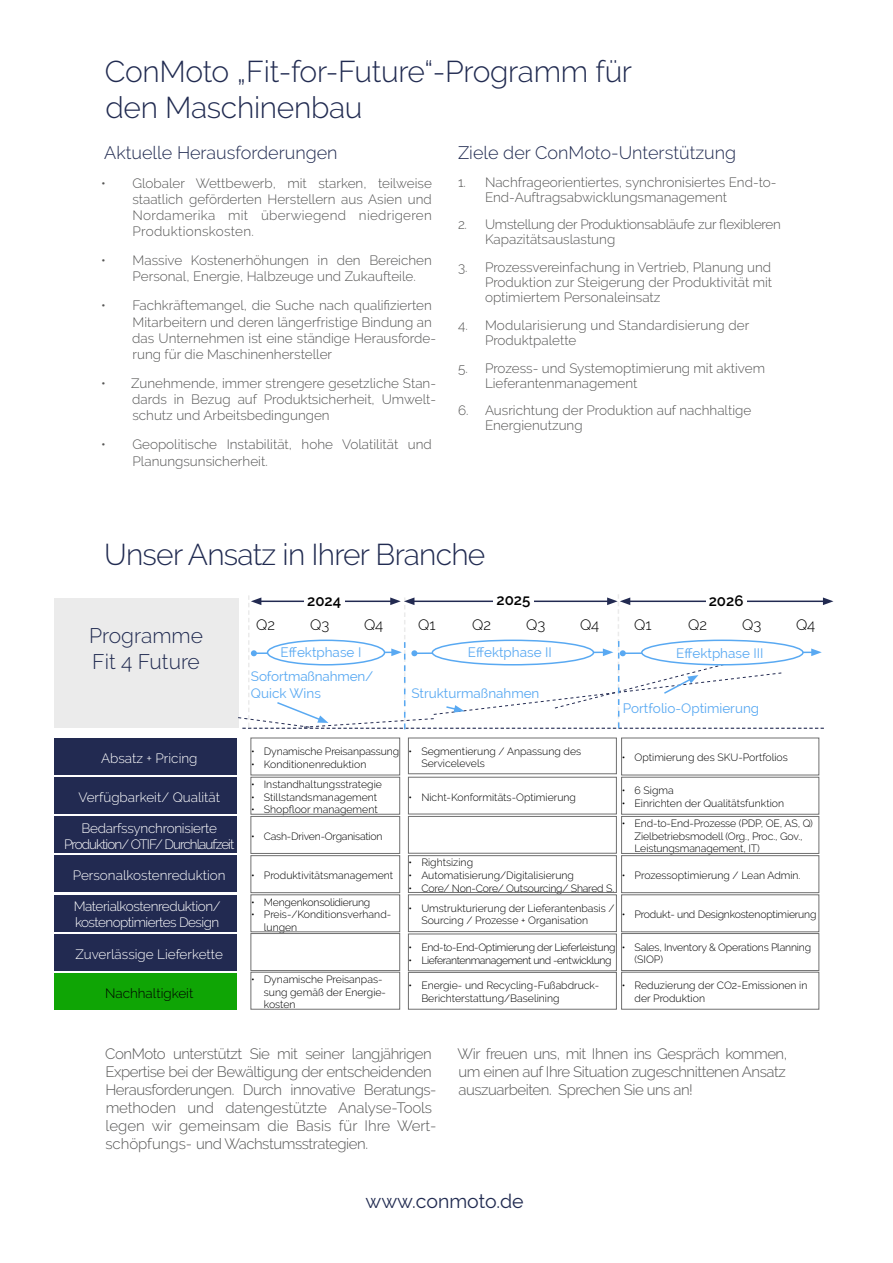
<style>
.page{position:relative;width:893px;height:1263px;background:#fff}
.page>*{position:absolute;margin:0;border:0;box-sizing:border-box;transform-origin:0 0}
.t1{font:300 30px/36px "Raleway";letter-spacing:-.015em;color:#212b51}
.t2{font:300 21px "Raleway";color:#212b51}
.t3{font:19.5px "Raleway";color:#212b51}
.t4{font:300 18px "Raleway";color:#212b51}
.t5{font:300 15px/18px "Raleway";letter-spacing:-.03em;color:#565655}
.t6{font:300 15px "Raleway";color:#000}
.t7{font:600 15px "Raleway";color:#000}
.t8{font:300 13.5px/16.2px "Raleway";color:#565655}
.t9{font:13.5px/16.2px "Raleway";color:#59a9f2}
.t10{font:300 13.5px "Raleway";color:#fff}
.t11{font:300 13.5px/15px "Raleway";letter-spacing:-.02em;color:#565655}
.t12{font:300 13.5px/16.2px "Raleway";letter-spacing:-.07em;color:#fff;text-align:center}
.t13{font:300 13.5px/16.2px "Raleway";letter-spacing:-.04em;color:#fff}
.t14{font:300 13.5px "Raleway";color:#000}
.t15{font:300 10.5px/12.6px "Raleway";color:#000}
.t16{font:300 10.5px/12.6px "Raleway";letter-spacing:-.02em;color:#000}
.t17{font:300 10.5px "Raleway";letter-spacing:-.03em;color:#000}
.t18{font:300 10.5px "Raleway";letter-spacing:-.04em;color:#000}
</style>
<div class="page">
<div style="left:54px;top:598px;width:184px;height:130px;background:#ebebeb"></div>
<div style="left:54px;top:738px;width:182px;height:37px;background:#222a51"></div>
<div style="left:54px;top:777px;width:182px;height:37px;background:#222a51"></div>
<div style="left:54px;top:816px;width:182px;height:37px;background:#222a51"></div>
<div style="left:54px;top:855px;width:182px;height:37px;background:#222a51"></div>
<div style="left:54px;top:895px;width:182px;height:36px;background:#222a51"></div>
<div style="left:54px;top:934px;width:182px;height:37px;background:#222a51"></div>
<div style="left:54px;top:973px;width:182px;height:37px;background:#0fa505"></div>
<div style="left:408px;top:738px;width:209px;height:36px;border:1px solid #707070"></div>
<div style="left:251px;top:777px;width:149px;height:37px;border:1px solid #707070"></div>
<div style="left:408px;top:777px;width:209px;height:37px;border:1px solid #707070"></div>
<div style="left:621px;top:777px;width:198px;height:37px;border:1px solid #707070"></div>
<div style="left:251px;top:816px;width:149px;height:38px;border:1px solid #707070"></div>
<div style="left:408px;top:816px;width:209px;height:37px;border:1px solid #707070"></div>
<div style="left:621px;top:816px;width:198px;height:38px;border:1px solid #707070"></div>
<div style="left:251px;top:855px;width:149px;height:38px;border:1px solid #707070"></div>
<div style="left:408px;top:855px;width:209px;height:38px;border:1px solid #707070"></div>
<div style="left:621px;top:855px;width:198px;height:38px;border:1px solid #707070"></div>
<div style="left:251px;top:895px;width:149px;height:37px;border:1px solid #707070"></div>
<div style="left:408px;top:895px;width:209px;height:37px;border:1px solid #707070"></div>
<div style="left:621px;top:895px;width:198px;height:37px;border:1px solid #707070"></div>
<div style="left:251px;top:933px;width:149px;height:38px;border:1px solid #707070"></div>
<div style="left:408px;top:934px;width:209px;height:37px;border:1px solid #707070"></div>
<div style="left:621px;top:933px;width:198px;height:38px;border:1px solid #707070"></div>
<div style="left:251px;top:972px;width:149px;height:37px;border:1px solid #707070"></div>
<div style="left:408px;top:972px;width:209px;height:37px;border:1px solid #707070"></div>
<div style="left:621px;top:972px;width:198px;height:37px;border:1px solid #707070"></div>
<svg style="left:238px;top:594px;width:595px;height:135px"></svg>
<p class="t1" style="left:105px;top:54px;width:529px">ConMoto „Fit-for-Future“-Programm für den Maschinenbau</p>
<p class="t4" style="left:104px;top:142px;width:235px">Aktuelle Herausforderungen</p>
<p class="t8" style="left:132px;top:175px;width:301px;text-align:justify;text-indent:-31px">• Globaler Wettbewerb, mit starken, teilweise staatlich geförderten Herstellern aus Asien und Nordamerika mit überwiegend niedrigeren Produktionskosten.</p>
<p class="t8" style="left:133px;top:252px;width:301px;text-indent:-31px">• Massive Kostenerhöhungen in den Bereichen<br>Personal, Energie, Halbzeuge und Zukaufteile.</p>
<p class="t8" style="left:132px;top:297px;width:305px;text-indent:-31px">• Fachkräftemangel, die Suche nach qualifizierten Mitarbeitern und deren längerfristige Bindung an das Unternehmen ist eine ständige Herausforde&shy;rung für die Maschinenhersteller</p>
<p class="t8" style="left:132px;top:375px;width:305px;text-align:justify;text-indent:-31px">• Zunehmende, immer strengere gesetzliche Stan&shy;dards in Bezug auf Produktsicherheit, Umwelt&shy;schutz und Arbeitsbedingungen</p>
<p class="t8" style="left:133px;top:436px;width:301px;text-indent:-31px">• Geopolitische Instabilität, hohe Volatilität und<br>Planungsunsicherheit.</p>
<p class="t4" style="left:458px;top:142px;width:280px">Ziele der ConMoto-Unterstützung</p>
<p class="t8" style="left:485px;top:174px;width:293px;line-height:15px;text-indent:-27px">1. Nachfrageorientiertes, synchronisiertes End-to-<br>End-Auftragsabwicklungsmanagement</p>
<p class="t11" style="left:485px;top:217px;width:297px;text-indent:-27px">2. Umstellung der Produktionsabläufe zur flexibleren<br>Kapazitätsauslastung</p>
<p class="t8" style="left:485px;top:260px;width:289px;line-height:15px;text-align:justify;text-indent:-27px">3. Prozessvereinfachung in Vertrieb, Planung und Produktion zur Steigerung der Produktivität mit optimiertem Personaleinsatz</p>
<p class="t8" style="left:485px;top:317px;width:266px;line-height:15px;text-indent:-27px">4. Modularisierung und Standardisierung der<br>Produktpalette</p>
<p class="t8" style="left:485px;top:360px;width:282px;line-height:15px;text-indent:-27px">5. Prozess- und Systemoptimierung mit aktivem<br>Lieferantenmanagement</p>
<p class="t8" style="left:485px;top:403px;width:268px;line-height:15px;text-indent:-27px">6. Ausrichtung der Produktion auf nachhaltige<br>Energienutzung</p>
<p class="t1" style="left:104px;top:536px;width:383px">Unser Ansatz in Ihrer Branche</p>
<p class="t2" style="left:89px;top:624px;width:115px">Programme</p>
<p class="t2" style="left:92px;top:649px;width:109px">Fit 4 Future</p>
<p class="t10" style="left:101px;top:750px;width:98px">Absatz + Pricing</p>
<p class="t10" style="left:78px;top:789px;width:143px">Verfügbarkeit/ Qualität</p>
<p class="t12" style="left:64px;top:820px;width:172px">Bedarfssynchronisierte<br>Produktion/ OTIF/ Durchlaufzeit</p>
<p class="t10" style="left:73px;top:867px;width:154px">Personalkostenreduktion</p>
<p class="t13" style="left:74px;top:898px;width:148px">Materialkostenreduktion/ kostenoptimiertes Design</p>
<p class="t10" style="left:76px;top:946px;width:149px">Zuverlässige Lieferkette</p>
<p class="t14" style="left:105px;top:985px;width:90px">Nachhaltigkeit</p>
<p class="t7" style="left:307px;top:592px;width:36px">2024</p>
<p class="t7" style="left:496px;top:591px;width:35px">2025</p>
<p class="t7" style="left:709px;top:592px;width:36px">2026</p>
<p class="t6" style="left:256px;top:616px;width:20px">Q2</p>
<p class="t6" style="left:310px;top:616px;width:21px">Q3</p>
<p class="t6" style="left:364px;top:616px;width:21px">Q4</p>
<p class="t6" style="left:418px;top:616px;width:19px">Q1</p>
<p class="t6" style="left:472px;top:616px;width:20px">Q2</p>
<p class="t6" style="left:526px;top:616px;width:21px">Q3</p>
<p class="t6" style="left:580px;top:616px;width:21px">Q4</p>
<p class="t6" style="left:634px;top:616px;width:19px">Q1</p>
<p class="t6" style="left:688px;top:616px;width:20px">Q2</p>
<p class="t6" style="left:742px;top:616px;width:21px">Q3</p>
<p class="t6" style="left:796px;top:616px;width:21px">Q4</p>
<p class="t9" style="left:468px;top:644px;width:86px">Effektphase II</p>
<p class="t9" style="left:676px;top:645px;width:89px">Effektphase III</p>
<p class="t9" style="left:411px;top:685px;width:130px">Strukturmaßnahmen</p>
<p class="t9" style="left:623px;top:700px;width:138px">Portfolio-Optimierung</p>
<p class="t9" style="left:281px;top:644px;width:82px">Effektphase I</p>
<p class="t9" style="left:251px;top:668px;width:124px">Sofortmaßnahmen/<br>Quick Wins</p>
<p class="t15" style="left:251px;top:745px;width:150px">• Dynamische Preisanpassung</p>
<p class="t15" style="left:251px;top:758px;width:117px">• Konditionenreduktion</p>
<p class="t15" style="left:251px;top:778px;width:132px">• Instandhaltungsstrategie</p>
<p class="t15" style="left:251px;top:791px;width:128px">• Stillstandsmanagement</p>
<p class="t15" style="left:251px;top:803px;width:128px">• Shopfloor management</p>
<p class="t16" style="left:251px;top:830px;width:133px">• Cash-Driven-Organisation</p>
<p class="t15" style="left:251px;top:869px;width:144px">• Produktivitätsmanagement</p>
<p class="t15" style="left:421px;top:744px;width:161px;text-indent:-13px">• Segmentierung / Anpassung des<br>Servicelevels</p>
<p class="t15" style="left:622px;top:751px;width:168px">• Optimierung des SKU-Portfolios</p>
<p class="t15" style="left:409px;top:790px;width:169px">• Nicht-Konformitäts-Optimierung</p>
<p class="t15" style="left:409px;top:856px;width:66px">• Rightsizing</p>
<p class="t15" style="left:409px;top:869px;width:167px">• Automatisierung/Digitalisierung</p>
<p class="t16" style="left:409px;top:881px;width:207px">• Core/ Non-Core/ Outsourcing/ Shared S.</p>
<p class="t15" style="left:622px;top:784px;width:53px">• 6 Sigma</p>
<p class="t15" style="left:622px;top:797px;width:164px">• Einrichten der Qualitätsfunktion</p>
<p class="t15" style="left:634px;top:817px;width:180px;text-indent:-13px">• End-to-End-Prozesse (PDP, OE, AS, Q)<br>Zielbetriebsmodell (Org., Proc., Gov.,<br>Leistungsmanagement, IT)</p>
<p class="t15" style="left:622px;top:869px;width:180px">• Prozessoptimierung / Lean Admin.</p>
<p class="t16" style="left:251px;top:895px;width:121px">• Mengenkonsolidierung</p>
<p class="t15" style="left:264px;top:908px;width:129px;text-indent:-13px">• Preis-/Konditionsverhand&shy;lungen</p>
<p class="t15" style="left:421px;top:902px;width:195px;text-indent:-13px">• Umstrukturierung der Lieferantenbasis /<br>Sourcing / Prozesse + Organisation</p>
<p class="t16" style="left:622px;top:908px;width:196px">• Produkt- und Designkostenoptimierung</p>
<p class="t17" style="left:409px;top:941px;width:209px">• End-to-End-Optimierung der Lieferleistung</p>
<p class="t18" style="left:409px;top:954px;width:205px">• Lieferantenmanagement und -entwicklung</p>
<p class="t16" style="left:634px;top:941px;width:178px;text-indent:-13px">• Sales, Inventory &amp; Operations Planning (SIOP)</p>
<p class="t15" style="left:264px;top:973px;width:124px;text-indent:-13px">• Dynamische Preisanpas&shy;sung gemäß der Energie&shy;kosten</p>
<p class="t15" style="left:421px;top:979px;width:179px;text-indent:-13px">• Energie- und Recycling-Fußabdruck-<br>Berichterstattung/Baselining</p>
<p class="t15" style="left:634px;top:979px;width:174px;text-indent:-13px">• Reduzierung der CO2-Emissionen in der Produktion</p>
<p class="t5" style="left:105px;top:1044px;width:333px">ConMoto unterstützt Sie mit seiner langjährigen Expertise bei der Bewältigung der entscheidenden Herausforderungen. Durch innovative Beratungs&shy;methoden und datengestützte Analyse-Tools legen wir gemeinsam die Basis für Ihre Wert&shy;schöpfungs- und Wachstumsstrategien.</p>
<p class="t5" style="left:458px;top:1044px;width:331px;text-align:justify">Wir freuen uns, mit Ihnen ins Gespräch kommen, um einen auf Ihre Situation zugeschnittenen Ansatz auszuarbeiten. Sprechen Sie uns an!</p>
<p class="t3" style="left:365px;top:1190px;width:160px">www.conmoto.de</p>
</div>
